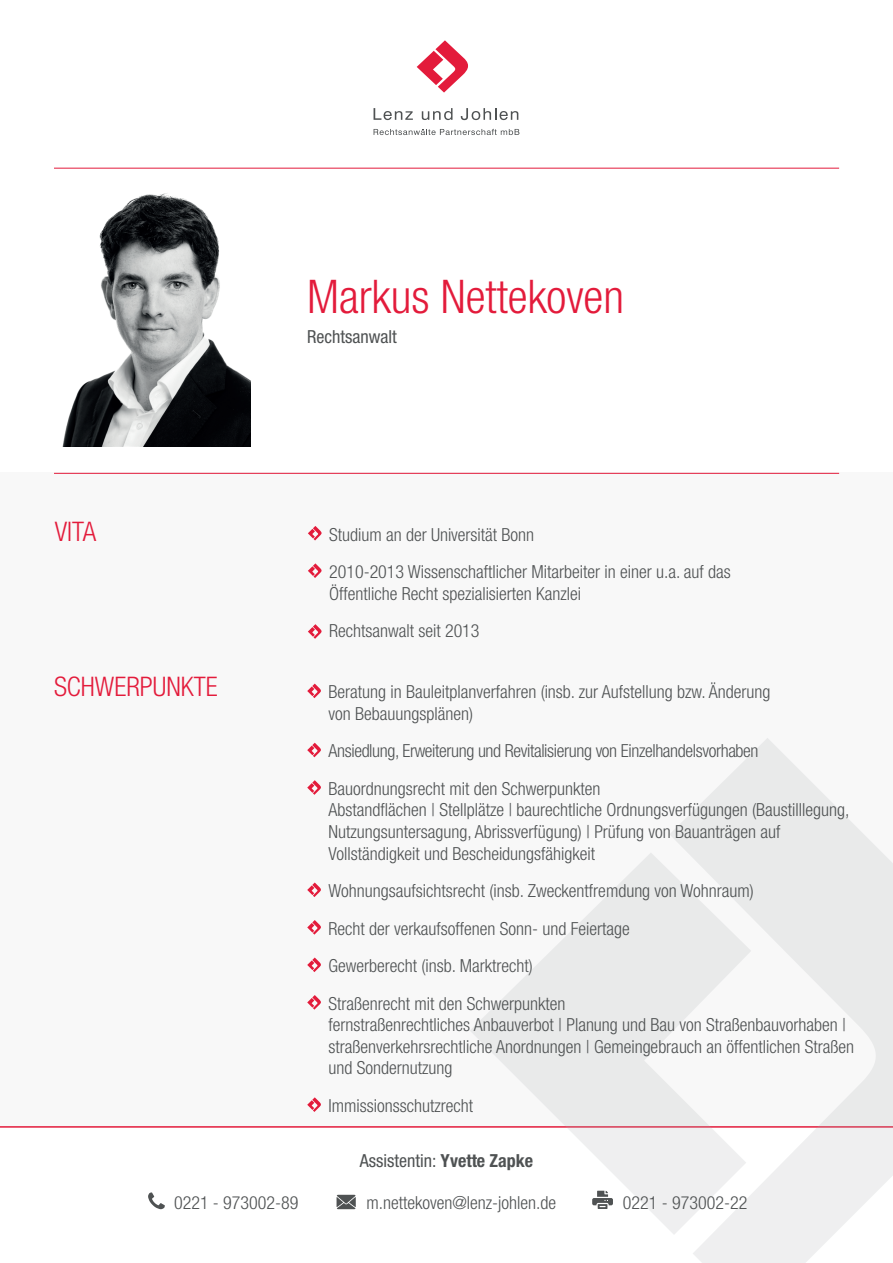
<style>
.page{position:relative;width:893px;height:1263px;background:#fff}
.page>*{position:absolute;margin:0;border:0;box-sizing:border-box;transform-origin:0 0}
.t1{font:300 condensed 46.5px "Helvetica Neue LT Std";color:#e31b3b}
.t2{font:300 condensed 27px "Helvetica Neue LT Std";color:#e31b3b}
.t3{font:300 condensed 18px/37.5px "Helvetica Neue LT Std";color:#4f5253}
.t4{font:300 condensed 18px/37.5px "Helvetica Neue LT Std";letter-spacing:-.02em;color:#4f5253}
.t5{font:condensed 18px "Helvetica Neue LT Std";color:#4f5253}
.s1{font-weight:700}
</style>
<div class="page">
<div style="left:0;top:472px;width:893px;height:655px;background:#f8f8f8"></div>
<svg style="left:417px;top:40px;width:51px;height:53px"></svg>
<svg style="left:374px;top:108px;width:39px;height:12px"></svg>
<svg style="left:422px;top:108px;width:30px;height:12px"></svg>
<svg style="left:461px;top:108px;width:57px;height:12px"></svg>
<svg style="left:374px;top:129px;width:145px;height:6px"></svg>
<svg style="left:0;top:1126px;width:470px;height:84px"></svg>
<svg style="left:470px;top:853px;width:199px;height:376px;fill:#efeff0"></svg>
<svg style="left:669px;top:738px;width:224px;height:525px;fill:#efeff0"></svg>
<hr style="left:54px;top:168px;width:785px;height:1px;background:#e31b3b">
<hr style="left:54px;top:473px;width:785px;height:1px;background:#e31b3b">
<img style="left:62px;top:193px;width:189px;height:253px">
<svg style="left:308px;top:526px;width:14px;height:14px"></svg>
<svg style="left:308px;top:563px;width:14px;height:15px"></svg>
<svg style="left:307px;top:684px;width:14px;height:14px"></svg>
<svg style="left:307px;top:743px;width:14px;height:14px"></svg>
<svg style="left:307px;top:780px;width:14px;height:15px"></svg>
<svg style="left:307px;top:882px;width:14px;height:15px"></svg>
<svg style="left:307px;top:920px;width:14px;height:15px"></svg>
<svg style="left:307px;top:957px;width:14px;height:15px"></svg>
<svg style="left:307px;top:995px;width:14px;height:15px"></svg>
<svg style="left:307px;top:1097px;width:14px;height:15px"></svg>
<svg style="left:308px;top:624px;width:14px;height:15px"></svg>
<svg style="left:148px;top:1192px;width:17px;height:17px"></svg>
<svg style="left:337px;top:1195px;width:19px;height:14px"></svg>
<svg style="left:592px;top:1191px;width:21px;height:18px"></svg>
<h2 class="t2" style="left:55px;top:516px;width:43px">VITA</h2>
<h2 class="t2" style="left:54px;top:671px;width:165px">SCHWERPUNKTE</h2>
<h1 class="t1" style="left:307px;top:270px;width:318px">Markus Nettekoven</h1>
<p class="t5" style="left:307px;top:326px;width:91px">Rechtsanwalt</p>
<p class="t3" style="left:329px;top:515px;width:403px">Studium an der Universität Bonn<br>2010-2013 Wissenschaftlicher Mitarbeiter in einer u.a. auf das</p>
<p class="t3" style="left:329px;top:574px;width:254px">Öffentliche Recht spezialisierten Kanzlei<br>Rechtsanwalt seit 2013</p>
<p class="t3" style="left:328px;top:681px;width:443px;line-height:21.6px">Beratung in Bauleitplanverfahren (insb. zur Aufstellung bzw. Änderung von Bebauungsplänen)</p>
<p class="t4" style="left:328px;top:732px;width:432px">Ansiedlung, Erweiterung und Revitalisierung von Einzelhandelsvorhaben<br>Bauordnungsrecht mit den Schwerpunkten</p>
<p class="t3" style="left:328px;top:799px;width:522px;line-height:21.6px">Abstandflächen | Stellplätze | baurechtliche Ordnungsverfügungen (Baustilllegung,<br>Nutzungsuntersagung, Abrissverfügung) | Prüfung von Bauanträgen auf<br>Vollständigkeit und Bescheidungsfähigkeit</p>
<p class="t3" style="left:328px;top:872px;width:427px">Wohnungsaufsichtsrecht (insb. Zweckentfremdung von Wohnraum)<br>Recht der verkaufsoffenen Sonn- und Feiertage<br>Gewerberecht (insb. Marktrecht)<br>Straßenrecht mit den Schwerpunkten</p>
<p class="t3" style="left:328px;top:1014px;width:527px;line-height:21.6px">fernstraßenrechtliches Anbauverbot | Planung und Bau von Straßenbauvorhaben | straßenverkehrsrechtliche Anordnungen | Gemeingebrauch an öffentlichen Straßen und Sondernutzung</p>
<p class="t3" style="left:328px;top:1087px;width:146px">Immissionsschutzrecht</p>
<p class="t5" style="left:360px;top:1150px;width:175px">Assistentin: <span class="s1">Yvette Zapke</span></p>
<p class="t3" style="left:174px;top:1183px;width:126px">0221 - 973002-89</p>
<p class="t3" style="left:366px;top:1183px;width:191px">m.nettekoven@lenz-johlen.de</p>
<p class="t3" style="left:623px;top:1184px;width:126px">0221 - 973002-22</p>
</div>
